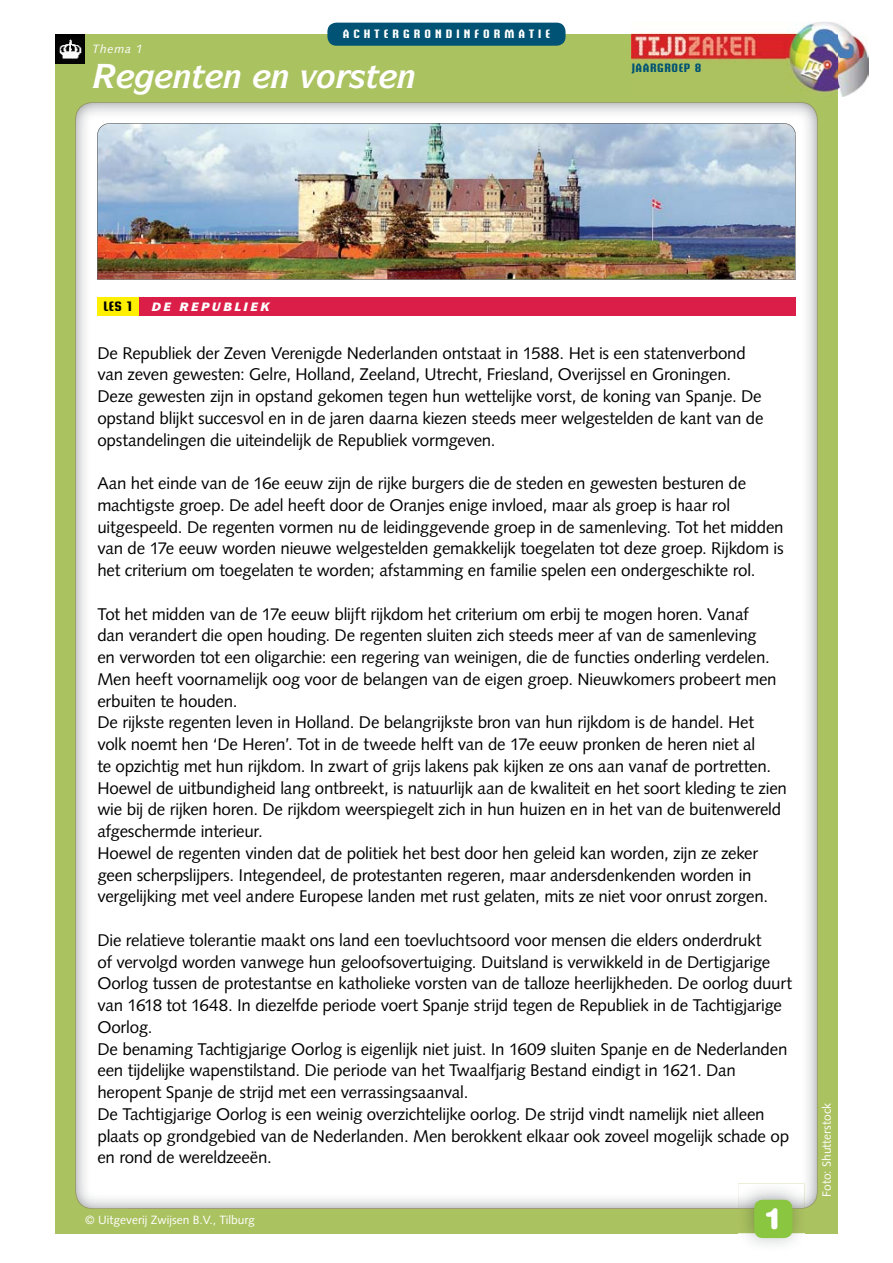
<style>
.page{position:relative;width:893px;height:1263px;background:#fff}
.page>*{position:absolute;margin:0;border:0;box-sizing:border-box;transform-origin:0 0}
.t1{font:italic 700 33px "ITC Symbol Std";color:#fff}
.t2{font:900 29.25px "Helvetica Rounded LT Std";color:#fff}
.t3{font:16.95px/21.8px "Syntax LT Std";letter-spacing:-.015em;color:#000}
.t4{font:700 13.5px "Briem Akademi Std";color:#000}
.t5{font:12px "Syntax LT Std";color:#fff}
.t6{font:700 12px "Briem Akademi Std";letter-spacing:.34em;color:#fff}
.t7{font:700 12px "Briem Akademi Std";letter-spacing:.05em;color:#005374}
.t8{font:italic 12px "Syntax LT Std";letter-spacing:.07em;color:#fff}
</style>
<div class="page">
<div style="left:55px;top:34px;width:783px;height:1199px;background:#abc261"></div>
<div style="left:129px;top:154px;width:675px;height:1054px;background:#fff"></div>
<img style="left:75px;top:102px;width:743px;height:52px">
<img style="left:75px;top:153px;width:54px;height:1056px">
<img style="left:804px;top:153px;width:14px;height:1055px">
<img style="left:127px;top:1208px;width:611px;height:1px">
<div style="left:97px;top:298px;width:699px;height:18px;background:#da1e48"></div>
<div style="left:97px;top:298px;width:42px;height:18px;background:#ffef00"></div>
<img style="left:738px;top:1183px;width:66px;height:62px">
<div style="left:754px;top:1200px;width:38px;height:38px;background:#8ac63f;border-radius:9px"></div>
<img style="left:97px;top:123px;width:699px;height:157px">
<div style="left:327px;top:23px;width:239px;height:23px;background:#005374;border-radius:9px"></div>
<img style="left:774px;top:22px;width:95px;height:37px">
<img style="left:838px;top:59px;width:31px;height:38px">
<img style="left:631px;top:34px;width:207px;height:59px">
<div style="left:55px;top:34px;width:30px;height:30px;background:#000"></div>
<img style="left:59px;top:39px;width:23px;height:21px">
<p class="t8" style="left:92px;top:41px;width:52px">Thema 1</p>
<p class="t6" style="left:343px;top:27px;width:209px">ACHTERGRONDINFORMATIE</p>
<h1 class="t1" style="left:173px;top:54px;width:245px">■▼ ■ ■ ❖□ ▲▼ ■</h1>
<p class="t7" style="left:632px;top:61px;width:71px">JAARGROEP 8</p>
<p class="t4" style="left:104px;top:298px;width:31px">LES 1</p>
<p class="t3" style="left:97px;top:342px;width:668px">De Republiek der Zeven Verenigde Nederlanden ontstaat in 1588. Het is een statenverbond van zeven gewesten: Gelre, Holland, Zeeland, Utrecht, Friesland, Overijssel en Groningen.<br>Deze gewesten zijn in opstand gekomen tegen hun wettelijke vorst, de koning van Spanje. De opstand blijkt succesvol en in de jaren daarna kiezen steeds meer welgestelden de kant van de opstandelingen die uiteindelijk de Republiek vormgeven.</p>
<p class="t3" style="left:97px;top:472px;width:688px">Aan het einde van de 16e eeuw zijn de rijke burgers die de steden en gewesten besturen de machtigste groep. De adel heeft door de Oranjes enige invloed, maar als groep is haar rol uitgespeeld. De regenten vormen nu de leidinggevende groep in de samenleving. Tot het midden van de 17e eeuw worden nieuwe welgestelden gemakkelijk toegelaten tot deze groep. Rijkdom is het criterium om toegelaten te worden; afstamming en familie spelen een ondergeschikte rol.</p>
<p class="t3" style="left:97px;top:603px;width:691px">Tot het midden van de 17e eeuw blijft rijkdom het criterium om erbij te mogen horen. Vanaf<br>dan verandert die open houding. De regenten sluiten zich steeds meer af van de samenleving<br>en verworden tot een oligarchie: een regering van weinigen, die de functies onderling verdelen.<br>Men heeft voornamelijk oog voor de belangen van de eigen groep. Nieuwkomers probeert men erbuiten te houden.<br>De rijkste regenten leven in Holland. De belangrijkste bron van hun rijkdom is de handel. Het volk noemt hen ‘De Heren’. Tot in de tweede helft van de 17e eeuw pronken de heren niet al<br>te opzichtig met hun rijkdom. In zwart of grijs lakens pak kijken ze ons aan vanaf de portretten.<br>Hoewel de uitbundigheid lang ontbreekt, is natuurlijk aan de kwaliteit en het soort kleding te zien wie bij de rijken horen. De rijkdom weerspiegelt zich in hun huizen en in het van de buitenwereld afgeschermde interieur.<br>Hoewel de regenten vinden dat de politiek het best door hen geleid kan worden, zijn ze zeker geen scherpslijpers. Integendeel, de protestanten regeren, maar andersdenkenden worden in vergelijking met veel andere Europese landen met rust gelaten, mits ze niet voor onrust zorgen.</p>
<p class="t3" style="left:97px;top:929px;width:696px">Die relatieve tolerantie maakt ons land een toevluchtsoord voor mensen die elders onderdrukt<br>of vervolgd worden vanwege hun geloofsovertuiging. Duitsland is verwikkeld in de Dertigjarige Oorlog tussen de protestantse en katholieke vorsten van de talloze heerlijkheden. De oorlog duurt van 1618 tot 1648. In diezelfde periode voert Spanje strijd tegen de Republiek in de Tachtigjarige Oorlog.<br>De benaming Tachtigjarige Oorlog is eigenlijk niet juist. In 1609 sluiten Spanje en de Nederlanden een tijdelijke wapenstilstand. Die periode van het Twaalfjarig Bestand eindigt in 1621. Dan heropent Spanje de strijd met een verrassingsaanval.<br>De Tachtigjarige Oorlog is een weinig overzichtelijke oorlog. De strijd vindt namelijk niet alleen plaats op grondgebied van de Nederlanden. Men berokkent elkaar ook zoveel mogelijk schade op en rond de wereldzeeën.</p>
<p class="t5" style="left:85px;top:1213px;width:171px">© Uitgeverij Zwijsen B.V., Tilburg</p>
<h2 class="t2" style="left:765px;top:1199px;width:17px">1</h2>
<p class="t5" style="left:819px;top:1197px;width:96px;rotate:-90deg">Foto: Shutterstock</p>
</div>
